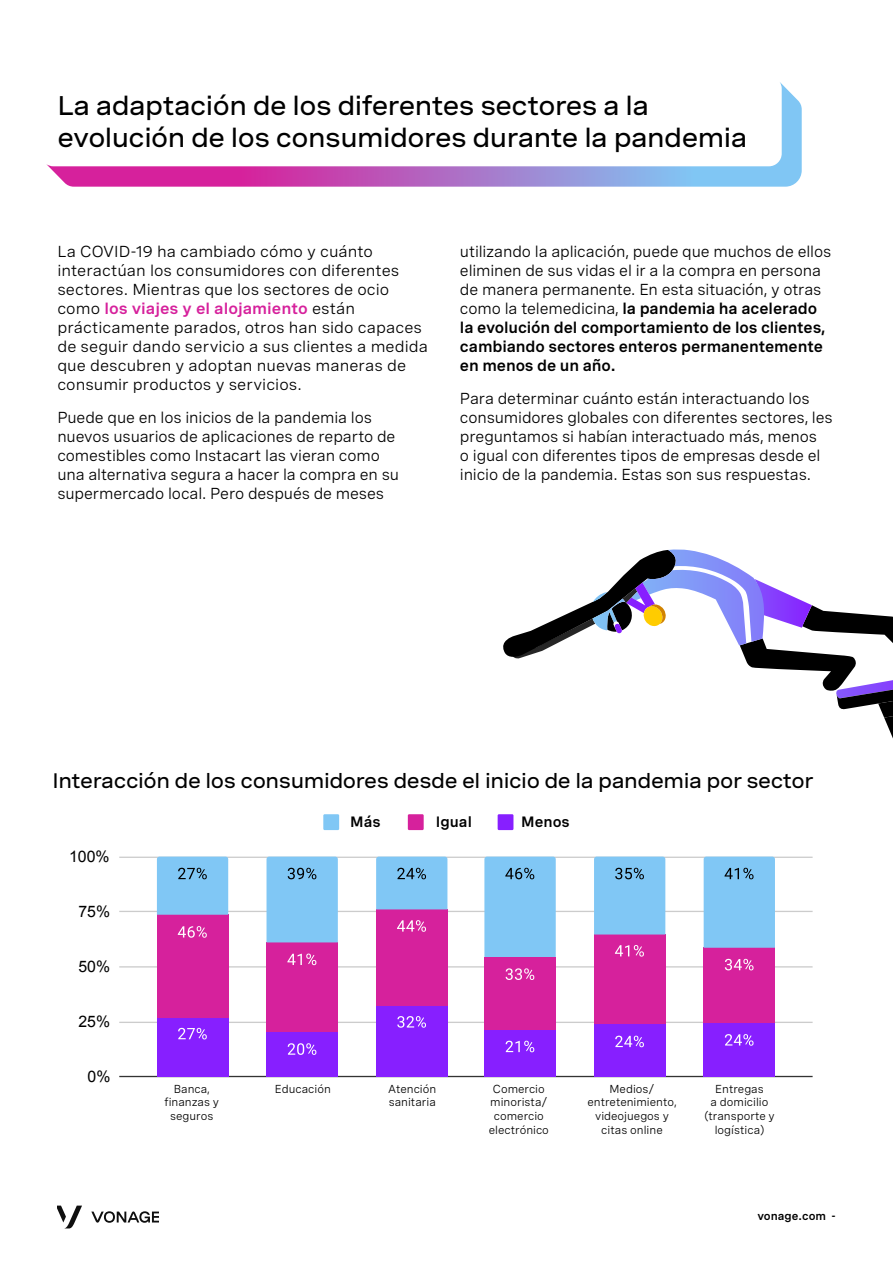
<style>
.page{position:relative;width:893px;height:1263px;background:#fff}
.page>*{position:absolute;margin:0;border:0;box-sizing:border-box;transform-origin:0 0}
._02-Headline{font:500 expanded 27px/32.4px "Spezia";letter-spacing:-.02em;color:#000}
.t1{font:500 expanded 21px "Spezia";letter-spacing:-.02em;color:#000}
._01-Body_12pt{font:15.9px/19px "Spezia";letter-spacing:-.005em;color:#000}
.t2{font:15.9px "Arial";color:#000}
.t3{font:15.9px "Arial";color:#1a1a1a}
.t4{font:600 15px "Spezia";color:#000}
.t5{font:11.55px/13.8px "Spezia";color:#000;text-align:center}
.t6{font:600 11.55px "Spezia";color:#000}
.s1{font-weight:600;color:#d6219c}
.s2{font-weight:600}
</style>
<div class="page">
<svg style="left:57px;top:1205px;width:25px;height:23px"></svg>
<svg style="left:91px;top:1211px;width:67px;height:12px"></svg>
<svg style="left:46px;top:82px;width:756px;height:105px"></svg>
<hr style="left:119px;top:1076px;width:694px;height:1px;background:#333">
<hr style="left:119px;top:1022px;width:694px;height:1px;background:#ccc">
<hr style="left:119px;top:966px;width:694px;height:1px;background:#ccc">
<hr style="left:119px;top:911px;width:694px;height:1px;background:#ccc">
<hr style="left:119px;top:857px;width:694px;height:1px;background:#ccc">
<div style="left:157px;top:1018px;width:71px;height:59px;background:#871fff"></div>
<div style="left:267px;top:1032px;width:71px;height:45px;background:#871fff"></div>
<div style="left:376px;top:1006px;width:71px;height:71px;background:#871fff"></div>
<div style="left:484px;top:1029px;width:72px;height:48px;background:#871fff"></div>
<div style="left:594px;top:1024px;width:71px;height:53px;background:#871fff"></div>
<div style="left:704px;top:1023px;width:71px;height:54px;background:#871fff"></div>
<div style="left:157px;top:915px;width:71px;height:103px;background:#d6219c"></div>
<div style="left:267px;top:942px;width:71px;height:90px;background:#d6219c"></div>
<div style="left:376px;top:909px;width:71px;height:97px;background:#d6219c"></div>
<div style="left:484px;top:957px;width:72px;height:72px;background:#d6219c"></div>
<div style="left:594px;top:934px;width:71px;height:90px;background:#d6219c"></div>
<div style="left:704px;top:948px;width:71px;height:75px;background:#d6219c"></div>
<svg style="left:178px;top:1027px;width:29px;height:13px"></svg>
<svg style="left:287px;top:1043px;width:30px;height:12px"></svg>
<svg style="left:397px;top:1016px;width:29px;height:12px"></svg>
<svg style="left:505px;top:1040px;width:30px;height:13px"></svg>
<svg style="left:615px;top:1035px;width:29px;height:13px"></svg>
<svg style="left:724px;top:1034px;width:30px;height:12px"></svg>
<svg style="left:505px;top:968px;width:30px;height:12px"></svg>
<svg style="left:157px;top:857px;width:71px;height:81px"></svg>
<svg style="left:267px;top:857px;width:71px;height:109px"></svg>
<svg style="left:376px;top:856px;width:71px;height:76px"></svg>
<div style="left:484px;top:856px;width:72px;height:101px;background:#80c7f5"></div>
<svg style="left:594px;top:857px;width:71px;height:100px"></svg>
<svg style="left:704px;top:856px;width:71px;height:115px"></svg>
<div style="left:323px;top:814px;width:16px;height:16px;background:#80c7f5"></div>
<div style="left:408px;top:814px;width:16px;height:16px;background:#d6219c"></div>
<div style="left:498px;top:814px;width:15px;height:16px;background:#871fff"></div>
<svg style="left:620px;top:549px;width:273px;height:148px"></svg>
<svg style="left:512px;top:579px;width:300px;height:80px"></svg>
<svg style="left:837px;top:670px;width:56px;height:69px"></svg>
<p class="_02-Headline" style="left:57px;top:87px;width:691px">La adaptación de los diferentes sectores a la evolución de los consumidores durante la pandemia</p>
<p class="_01-Body_12pt" style="left:57px;top:240px;width:372px">La COVID-19 ha cambiado cómo y cuánto interactúan los consumidores con diferentes sectores. Mientras que los sectores de ocio como <span class="s1">los viajes y el alojamiento</span> están prácticamente parados, otros han sido capaces de seguir dando servicio a sus clientes a medida que descubren y adoptan nuevas maneras de consumir productos y servicios.</p>
<p class="_01-Body_12pt" style="left:57px;top:406px;width:343px">Puede que en los inicios de la pandemia los nuevos usuarios de aplicaciones de reparto de comestibles como Instacart las vieran como una alternativa segura a hacer la compra en su supermercado local. Pero después de meses</p>
<p class="_01-Body_12pt" style="left:460px;top:240px;width:373px">utilizando la aplicación, puede que muchos de ellos eliminen de sus vidas el ir a la compra en persona de manera permanente. En esta situación, y otras como la telemedicina, <span class="s2">la pandemia ha acelerado la evolución del comportamiento de los clientes, cambiando sectores enteros permanentemente en menos de un año.</span></p>
<p class="_01-Body_12pt" style="left:460px;top:387px;width:374px">Para determinar cuánto están interactuando los consumidores globales con diferentes sectores, les preguntamos si habían interactuado más, menos<br>o igual con diferentes tipos de empresas desde el inicio de la pandemia. Estas son sus respuestas.</p>
<p class="t1" style="left:53px;top:765px;width:763px">Interacción de los consumidores desde el inicio de la pandemia por sector</p>
<p class="t2" style="left:69px;top:846px;width:42px">100%</p>
<p class="t2" style="left:78px;top:901px;width:33px">75%</p>
<p class="t2" style="left:78px;top:956px;width:33px">50%</p>
<p class="t2" style="left:78px;top:1011px;width:33px">25%</p>
<p class="t2" style="left:88px;top:1066px;width:24px">0%</p>
<p class="t4" style="left:350px;top:810px;width:32px">Más</p>
<p class="t4" style="left:436px;top:810px;width:38px">Igual</p>
<p class="t4" style="left:521px;top:810px;width:50px">Menos</p>
<p class="t3" style="left:350px;top:811px;width:38px">More</p>
<p class="t3" style="left:434px;top:811px;width:43px">Same</p>
<p class="t3" style="left:524px;top:811px;width:35px">Less</p>
<p class="t5" style="left:609px;top:1081px;width:46px">Medios/</p>
<p class="t5" style="left:587px;top:1094px;width:91px">entretenimiento, videojuegos y citas online</p>
<p class="t5" style="left:275px;top:1081px;width:57px">Educación</p>
<p class="t5" style="left:388px;top:1081px;width:50px;text-align:left">Atención sanitaria</p>
<p class="t5" style="left:490px;top:1081px;width:59px;text-align:left">Comercio minorista/</p>
<p class="t5" style="left:489px;top:1108px;width:62px">comercio electrónico</p>
<p class="t5" style="left:164px;top:1081px;width:56px">Banca, finanzas y seguros</p>
<p class="t5" style="left:704px;top:1081px;width:72px">Entregas<br>a domicilio (transporte y logística)</p>
<p class="t2" style="left:147px;top:1128px;width:63px;rotate:-45deg">Banking,</p>
<p class="t2" style="left:476px;top:1126px;width:71px;rotate:-45deg">Retail/e-</p>
<p class="t2" style="left:591px;top:1121px;width:53px;rotate:-45deg">Media /</p>
<p class="t2" style="left:707px;top:1114px;width:44px;rotate:-45deg">Home</p>
<p class="t6" style="left:757px;top:1207px;width:80px">vonage.com -</p>
</div>
